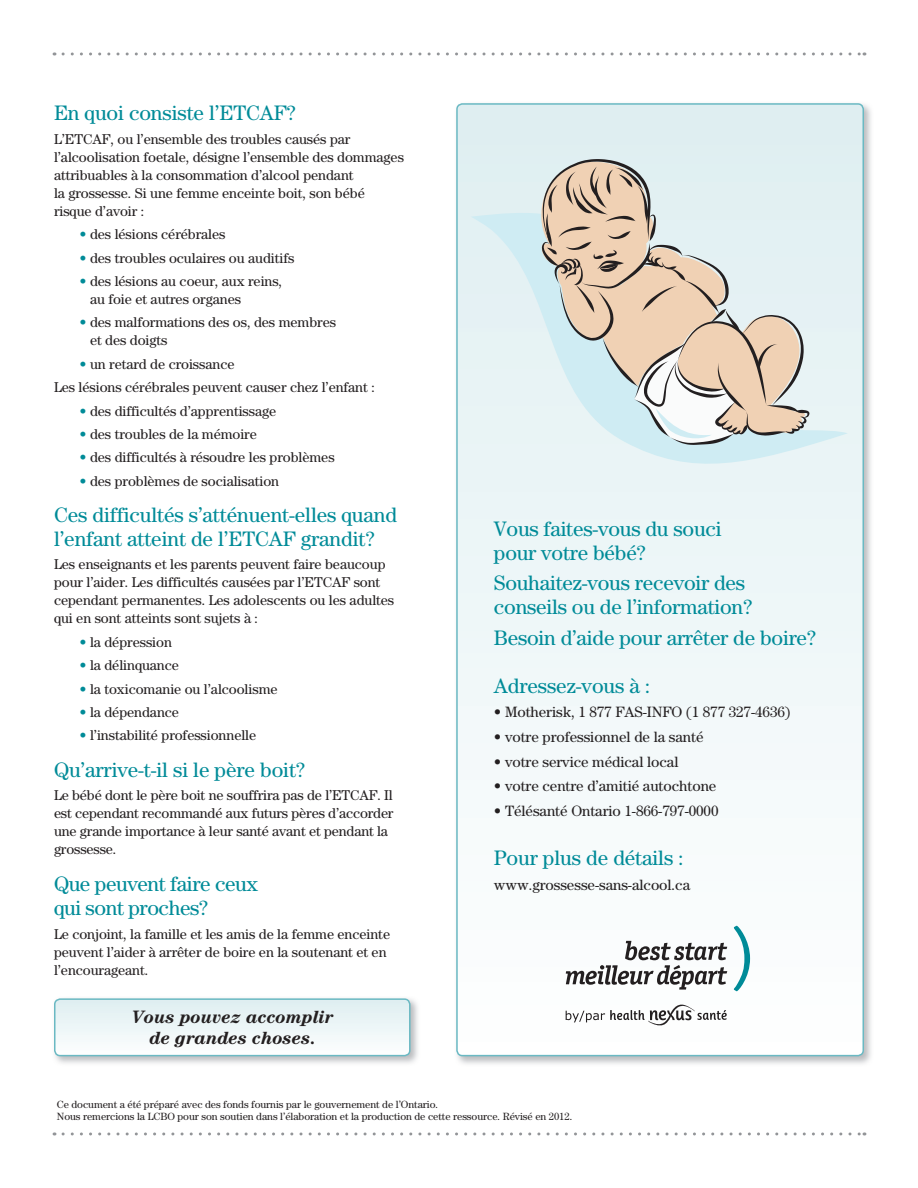
<style>
.page{position:relative;width:918px;height:1188px;background:#fff}
.page>*{position:absolute;margin:0;border:0;box-sizing:border-box;transform-origin:0 0}
.t1{font:21px/24px "Century";letter-spacing:-.01em;color:#008b98}
.t2{font:italic 700 18px/21px "Century";letter-spacing:-.005em;color:#231f20;text-align:center}
.t3{font:15px "Century";letter-spacing:-.005em;color:#231f20}
.t4{font:14.25px/18px "Century";letter-spacing:-.005em;color:#231f20}
.t5{font:10.5px/12.8px "Century";letter-spacing:-.005em;color:#231f20}
.s1{color:#008b98}
</style>
<div class="page">
<img style="left:54px;top:998px;width:364px;height:66px">
<svg style="left:55px;top:999px;width:355px;height:57px"></svg>
<div style="left:54px;top:998px;width:357px;height:58px;border:2px solid #6ab9c3;border-radius:5px"></div>
<img style="left:457px;top:104px;width:414px;height:960px">
<svg style="left:457px;top:104px;width:406px;height:952px"></svg>
<div style="left:456px;top:103px;width:408px;height:953px;border:2px solid #6ab9c3;border-radius:5px"></div>
<svg style="left:63px;top:52px;width:802px;height:3px"></svg>
<svg style="left:63px;top:1132px;width:802px;height:3px"></svg>
<svg style="left:734px;top:926px;width:16px;height:65px"></svg>
<svg style="left:566px;top:941px;width:161px;height:49px"></svg>
<svg style="left:566px;top:1003px;width:161px;height:22px"></svg>
<svg style="left:471px;top:207px;width:377px;height:271px;fill:#e7f3f4"></svg>
<svg style="left:534px;top:156px;width:276px;height:291px"></svg>
<h1 class="t1" style="left:54px;top:100px;width:243px">En quoi consiste l’ETCAF?</h1>
<p class="t4" style="left:54px;top:130px;width:351px">L’ETCAF, ou l’ensemble des troubles causés par l’alcoolisation foetale, désigne l’ensemble des dommages attribuables à la consommation d’alcool pendant<br>la grossesse. Si une femme enceinte boit, son bébé risque d’avoir :</p>
<p class="t4" style="left:79px;top:225px;width:148px"><span class="s1">•</span> des lésions cérébrales</p>
<p class="t4" style="left:79px;top:248px;width:216px"><span class="s1">•</span> des troubles oculaires ou auditifs</p>
<p class="t4" style="left:90px;top:272px;width:194px;text-indent:-11px"><span class="s1">•</span> des lésions au coeur, aux reins, au foie et autres organes</p>
<p class="t4" style="left:90px;top:313px;width:248px;text-indent:-11px"><span class="s1">•</span> des malformations des os, des membres et des doigts</p>
<p class="t4" style="left:54px;top:352px;width:322px;line-height:23.4px;text-indent:25px"><span class="s1">•</span> un retard de croissance<br>Les lésions cérébrales peuvent causer chez l’enfant :</p>
<p class="t4" style="left:79px;top:401px;width:198px"><span class="s1">•</span> des difficultés d’apprentissage</p>
<p class="t4" style="left:79px;top:425px;width:179px"><span class="s1">•</span> des troubles de la mémoire</p>
<p class="t4" style="left:79px;top:448px;width:257px"><span class="s1">•</span> des difficultés à résoudre les problèmes</p>
<p class="t4" style="left:79px;top:472px;width:201px"><span class="s1">•</span> des problèmes de socialisation</p>
<h1 class="t1" style="left:54px;top:502px;width:345px">Ces difficultés s’atténuent-elles quand l’enfant atteint de l’ETCAF grandit?</h1>
<p class="t4" style="left:54px;top:555px;width:342px">Les enseignants et les parents peuvent faire beaucoup pour l’aider. Les difficultés causées par l’ETCAF sont cependant permanentes. Les adolescents ou les adultes qui en sont atteints sont sujets à :</p>
<p class="t4" style="left:79px;top:633px;width:94px"><span class="s1">•</span> la dépression</p>
<p class="t4" style="left:79px;top:656px;width:101px"><span class="s1">•</span> la délinquance</p>
<p class="t4" style="left:79px;top:679px;width:200px"><span class="s1">•</span> la toxicomanie ou l’alcoolisme</p>
<p class="t4" style="left:79px;top:703px;width:101px"><span class="s1">•</span> la dépendance</p>
<p class="t4" style="left:79px;top:726px;width:178px"><span class="s1">•</span> l’instabilité professionnelle</p>
<h1 class="t1" style="left:54px;top:757px;width:253px">Qu’arrive-t-il si le père boit?</h1>
<p class="t4" style="left:54px;top:786px;width:341px">Le bébé dont le père boit ne souffrira pas de l’ETCAF. Il est cependant recommandé aux futurs pères d’accorder une grande importance à leur santé avant et pendant la grossesse.</p>
<h1 class="t1" style="left:54px;top:872px;width:206px">Que peuvent faire ceux qui sont proches?</h1>
<p class="t4" style="left:54px;top:925px;width:338px">Le conjoint, la famille et les amis de la femme enceinte peuvent l’aider à arrêter de boire en la soutenant et en l’encourageant.</p>
<p class="t2" style="left:132px;top:1006px;width:203px">Vous pouvez accomplir de grandes choses.</p>
<h1 class="t1" style="left:494px;top:516px;width:229px">Vous faites-vous du souci pour votre bébé?</h1>
<h1 class="t1" style="left:494px;top:571px;width:260px">Souhaitez-vous recevoir des conseils ou de l’information?</h1>
<h1 class="t1" style="left:494px;top:626px;width:324px">Besoin d’aide pour arrêter de boire?</h1>
<h1 class="t1" style="left:494px;top:674px;width:158px">Adressez-vous à :</h1>
<p class="t3" style="left:494px;top:703px;width:298px">• Motherisk, 1 877 FAS-INFO (1 877 327-4636)</p>
<p class="t3" style="left:494px;top:728px;width:211px">• votre professionnel de la santé</p>
<p class="t3" style="left:494px;top:753px;width:186px">• votre service médical local</p>
<p class="t3" style="left:494px;top:778px;width:224px">• votre centre d’amitié autochtone</p>
<p class="t3" style="left:494px;top:802px;width:226px">• Télésanté Ontario 1-866-797-0000</p>
<h1 class="t1" style="left:494px;top:845px;width:191px">Pour plus de détails :</h1>
<p class="t3" style="left:494px;top:877px;width:198px">www.grossesse-sans-alcool.ca</p>
<p class="t5" style="left:57px;top:1097px;width:517px">Ce document a été préparé avec des fonds fournis par le gouvernement de l’Ontario.<br>Nous remercions la LCBO pour son soutien dans l’élaboration et la production de cette ressource. Révisé en 2012.</p>
</div>
